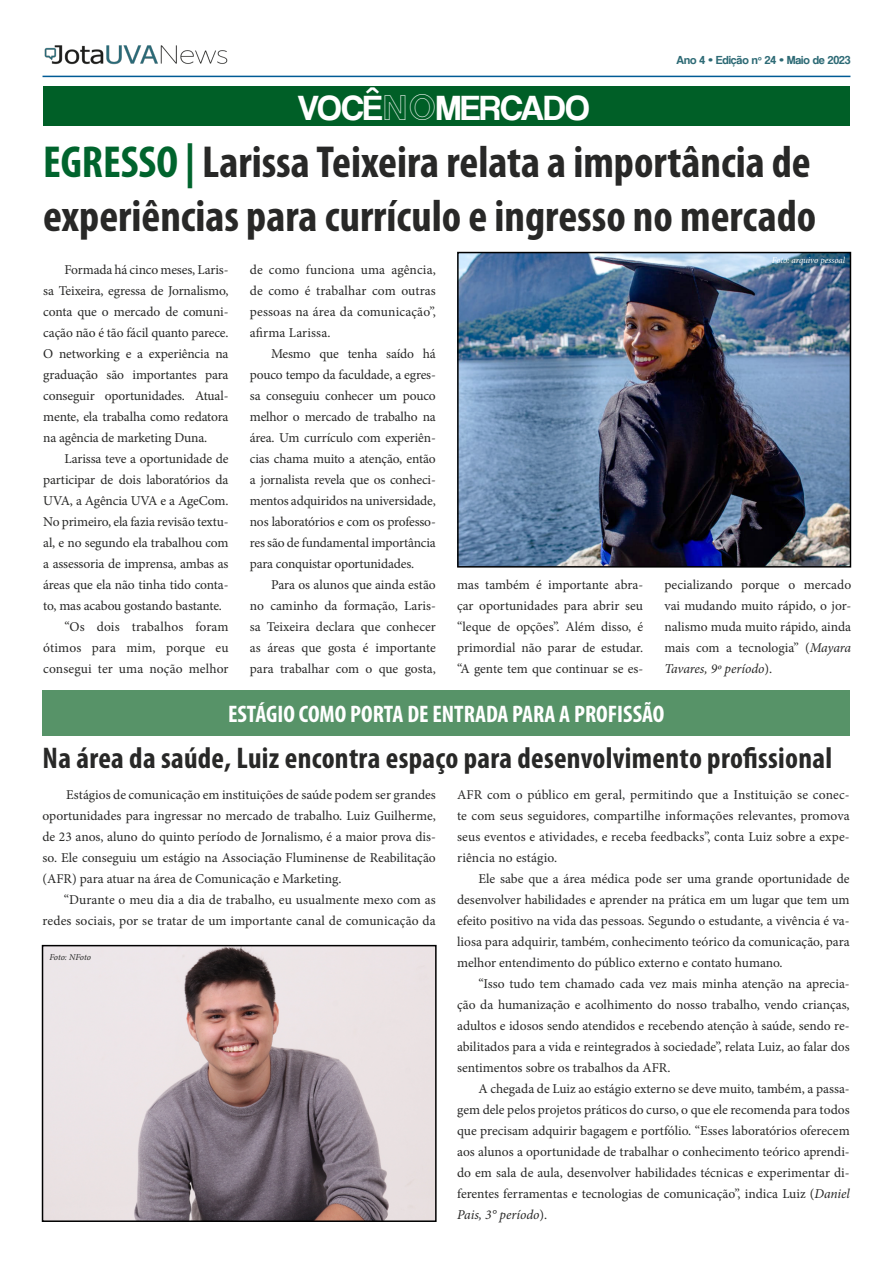
<style>
.page{position:relative;width:893px;height:1263px;background:#fff}
.page>*{position:absolute;margin:0;border:0;box-sizing:border-box;transform-origin:0 0}
.t1{font:700 condensed 45px/54px "Myriad Pro";color:#282827}
.t2{font:36px "Coolvetica Rg";color:#fff}
.t3{font:700 condensed 30px "Myriad Pro";letter-spacing:.01em;color:#282827}
.t4{font:700 condensed 24px "Myriad Pro";color:#fff}
.t5{font:13.5px/21px "Minion Pro";letter-spacing:-.005em;color:#282827;text-align:justify}
.t6{font:12px "Coolvetica Rg";color:#2d6a75}
.t7{font:italic 9px "Minion Pro";letter-spacing:-.01em;color:#fff}
.t8{font:italic 9px "Minion Pro";letter-spacing:-.01em;color:#282827}
.s1{font-family:"Arena Outline"}
.s2{color:#00642d}
.s3{font-style:italic}
</style>
<div class="page">
<hr style="left:43px;top:76px;width:807px;height:1px;background:#005b95">
<img style="left:44px;top:45px;width:184px;height:20px">
<div style="left:43px;top:86px;width:807px;height:40px;background:#005f27"></div>
<div style="left:43px;top:690px;width:807px;height:46px;background:#579368"></div>
<img style="left:460px;top:255px;width:388px;height:310px">
<div style="left:457px;top:252px;width:394px;height:316px;border:2px solid #000"></div>
<img style="left:45px;top:948px;width:389px;height:271px">
<div style="left:42px;top:945px;width:395px;height:277px;border:2px solid #000"></div>
<h2 class="t2" style="left:298px;top:86px;width:293px">VOCÊ<span class="s1">NO</span>MERCADO</h2>
<p class="t6" style="left:676px;top:52px;width:175px">Ano 4 • Edição nº 24 • Maio de 2023</p>
<h1 class="t1" style="left:43px;top:134px;width:775px"><span class="s2">EGRESSO |</span> Larissa Teixeira relata a importância de experiências para currículo e ingresso no mercado</h1>
<p class="t5" style="left:43px;top:259px;width:187px;text-indent:21px">Formada há cinco meses, Laris&shy;sa Teixeira, egressa de Jornalismo, conta que o mercado de comuni&shy;cação não é tão fácil quanto parece.<br>O networking e a experiência na graduação são importantes para conseguir oportunidades. Atual&shy;mente, ela trabalha como redatora na agência de marketing Duna.</p>
<p class="t5" style="left:65px;top:448px;width:165px">Larissa teve a oportunidade de</p>
<p class="t5" style="left:43px;top:469px;width:187px">participar de dois laboratórios da</p>
<p class="t5" style="left:43px;top:490px;width:187px">UVA, a Agência UVA e a AgeCom.</p>
<p class="t5" style="left:43px;top:511px;width:187px">No primeiro, ela fazia revisão textu-</p>
<p class="t5" style="left:43px;top:532px;width:187px">al, e no segundo ela trabalhou com</p>
<p class="t5" style="left:43px;top:553px;width:187px">a assessoria de imprensa, ambas as</p>
<p class="t5" style="left:43px;top:574px;width:187px">áreas que ela não tinha tido conta-</p>
<p class="t5" style="left:43px;top:595px;width:180px">to, mas acabou gostando bastante.</p>
<p class="t5" style="left:65px;top:616px;width:166px">“Os dois trabalhos foram</p>
<p class="t5" style="left:43px;top:637px;width:187px">ótimos para mim, porque eu</p>
<p class="t5" style="left:43px;top:658px;width:187px">consegui ter uma noção melhor</p>
<p class="t7" style="left:772px;top:254px;width:75px">Foto: arquivo pessoal</p>
<p class="t5" style="left:250px;top:259px;width:188px">de como funciona uma agência, de como é trabalhar com outras pessoas na área da comunicação”, afirma Larissa.</p>
<p class="t5" style="left:250px;top:343px;width:188px;text-indent:21px">Mesmo que tenha saído há pouco tempo da faculdade, a egres&shy;sa conseguiu conhecer um pouco melhor o mercado de trabalho na área. Um currículo com experiên&shy;cias chama muito a atenção, então a jornalista revela que os conheci&shy;mentos adquiridos na universidade, nos laboratórios e com os professo&shy;res são de fundamental importância para conquistar oportunidades.</p>
<p class="t5" style="left:250px;top:574px;width:188px;text-indent:21px">Para os alunos que ainda estão no caminho da formação, Laris&shy;sa Teixeira declara que conhecer as áreas que gosta é importante para trabalhar com o que gosta,</p>
<p class="t5" style="left:457px;top:574px;width:188px">mas também é importante abra&shy;çar oportunidades para abrir seu “leque de opções”. Além disso, é primordial não parar de estudar. “A gente tem que continuar se es-</p>
<p class="t5" style="left:664px;top:574px;width:188px">pecializando porque o mercado vai mudando muito rápido, o jor&shy;nalismo muda muito rápido, ainda mais com a tecnologia” (<span class="s3">Mayara Tavares, 9º período</span>).</p>
<h3 class="t4" style="left:228px;top:699px;width:438px">ESTÁGIO COMO PORTA DE ENTRADA PARA A PROFISSÃO</h3>
<h3 class="t3" style="left:43px;top:740px;width:791px">Na área da saúde, Luiz encontra espaço para desenvolvimento profissional</h3>
<p class="t5" style="left:43px;top:784px;width:395px;text-indent:24px">Estágios de comunicação em instituições de saúde podem ser grandes oportunidades para ingressar no mercado de trabalho. Luiz Guilherme, de 23 anos, aluno do quinto período de Jornalismo, é a maior prova dis&shy;so. Ele conseguiu um estágio na Associação Fluminense de Reabilitação (AFR) para atuar na área de Comunicação e Marketing.</p>
<p class="t5" style="left:43px;top:889px;width:395px;text-align:right">“Durante o meu dia a dia de trabalho, eu usualmente mexo com as redes sociais, por se tratar de um importante canal de comunicação da</p>
<p class="t8" style="left:49px;top:951px;width:43px">Foto: NFoto</p>
<p class="t5" style="left:457px;top:784px;width:394px">AFR com o público em geral, permitindo que a Instituição se conec&shy;te com seus seguidores, compartilhe informações relevantes, promova seus eventos e atividades, e receba feedbacks”, conta Luiz sobre a expe&shy;riência no estágio.</p>
<p class="t5" style="left:457px;top:868px;width:394px;text-indent:21px">Ele sabe que a área médica pode ser uma grande oportunidade de desenvolver habilidades e aprender na prática em um lugar que tem um efeito positivo na vida das pessoas. Segundo o estudante, a vivência é va&shy;liosa para adquirir, também, conhecimento teórico da comunicação, para melhor entendimento do público externo e contato humano.</p>
<p class="t5" style="left:457px;top:973px;width:394px;text-indent:21px">“Isso tudo tem chamado cada vez mais minha atenção na aprecia&shy;ção da humanização e acolhimento do nosso trabalho, vendo crianças, adultos e idosos sendo atendidos e recebendo atenção à saúde, sendo re&shy;abilitados para a vida e reintegrados à sociedade”, relata Luiz, ao falar dos sentimentos sobre os trabalhos da AFR.</p>
<p class="t5" style="left:457px;top:1078px;width:394px;text-indent:21px">A chegada de Luiz ao estágio externo se deve muito, também, a passa&shy;gem dele pelos projetos práticos do curso, o que ele recomenda para todos que precisam adquirir bagagem e portfólio. “Esses laboratórios oferecem aos alunos a oportunidade de trabalhar o conhecimento teórico aprendi&shy;do em sala de aula, desenvolver habilidades técnicas e experimentar di&shy;ferentes ferramentas e tecnologias de comunicação”, indica Luiz (<span class="s3">Daniel Pais, 3° período</span>).</p>
</div>
